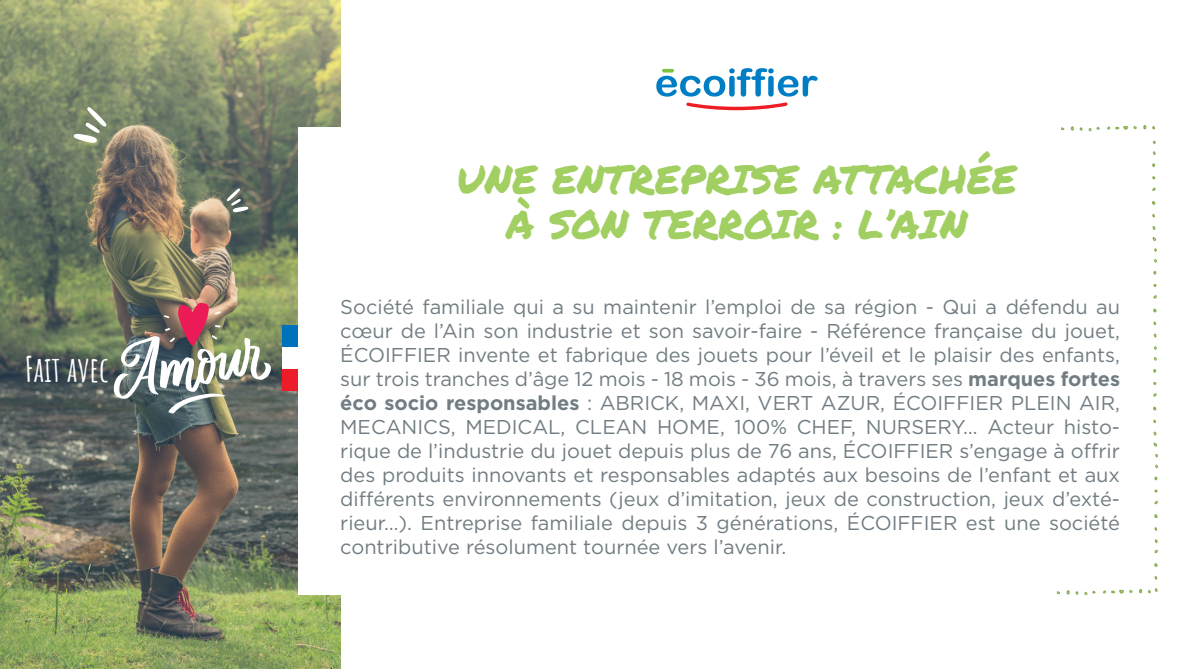
<style>
.page{position:relative;width:1191px;height:669px;background:#fff}
.page>*{position:absolute;margin:0;border:0;box-sizing:border-box;transform-origin:0 0}
.t1{font:40px/45px "Permanent Marker";color:#a2cf62;text-align:center}
.t2{font:700 34.4px "Amatic SC";color:#fff}
.t3{font:20px/24px "Gotham";color:#717d83;text-align:justify}
.s1{font-weight:700}
</style>
<div class="page">
<img style="left:0;top:0;width:340px;height:669px">
<div style="left:298px;top:128px;width:836px;height:467px;background:#fff"></div>
<svg style="left:1153px;top:295px;width:4px;height:4px"></svg>
<svg style="left:1154px;top:259px;width:3px;height:4px"></svg>
<svg style="left:1152px;top:201px;width:3px;height:4px"></svg>
<svg style="left:1152px;top:237px;width:4px;height:4px"></svg>
<svg style="left:1152px;top:163px;width:3px;height:4px"></svg>
<svg style="left:1154px;top:514px;width:3px;height:4px"></svg>
<svg style="left:1154px;top:563px;width:3px;height:4px"></svg>
<svg style="left:1153px;top:442px;width:4px;height:5px"></svg>
<svg style="left:1153px;top:369px;width:3px;height:4px"></svg>
<svg style="left:656px;top:68px;width:162px;height:43px"></svg>
<div style="left:282px;top:325px;width:16px;height:22px;background:#0072bc"></div>
<div style="left:282px;top:347px;width:16px;height:22px;background:#fff"></div>
<div style="left:282px;top:369px;width:16px;height:22px;background:#ee1c28"></div>
<svg style="left:73px;top:107px;width:34px;height:36px"></svg>
<svg style="left:227px;top:188px;width:22px;height:24px"></svg>
<img style="left:114px;top:303px;width:157px;height:111px">
<svg style="left:1143px;top:125px;width:3px;height:5px"></svg>
<svg style="left:1107px;top:126px;width:29px;height:4px"></svg>
<svg style="left:1088px;top:127px;width:11px;height:5px"></svg>
<svg style="left:1070px;top:126px;width:12px;height:5px"></svg>
<svg style="left:1103px;top:590px;width:29px;height:4px"></svg>
<svg style="left:1139px;top:588px;width:18px;height:5px"></svg>
<svg style="left:1084px;top:591px;width:11px;height:4px"></svg>
<svg style="left:1066px;top:590px;width:12px;height:5px"></svg>
<h2 class="t2" style="left:25px;top:343px;width:86px">Fait avec</h2>
<h1 class="t1" style="left:457px;top:156px;width:561px">UNE ENTREPRISE ATTACHÉE<br>À SON TERROIR : L’AIN</h1>
<p class="t3" style="left:340px;top:294px;width:781px">Société familiale qui a su maintenir l’emploi de sa région - Qui a défendu au cœur de l’Ain son industrie et son savoir-faire - Référence française du jouet, ÉCOIFFIER invente et fabrique des jouets pour l’éveil et le plaisir des enfants, sur trois tranches d’âge 12 mois - 18 mois - 36 mois, à travers ses <span class="s1">marques fortes éco socio responsables</span> : ABRICK, MAXI, VERT AZUR, ÉCOIFFIER PLEIN AIR, MECANICS, MEDICAL, CLEAN HOME, 100% CHEF, NURSERY… Acteur histo&shy;rique de l’industrie du jouet depuis plus de 76 ans, ÉCOIFFIER s’engage à offrir des produits innovants et responsables adaptés aux besoins de l’enfant et aux différents environnements (jeux d’imitation, jeux de construction, jeux d’exté&shy;rieur…). Entreprise familiale depuis 3 générations, ÉCOIFFIER est une société contributive résolument tournée vers l’avenir.</p>
</div>
